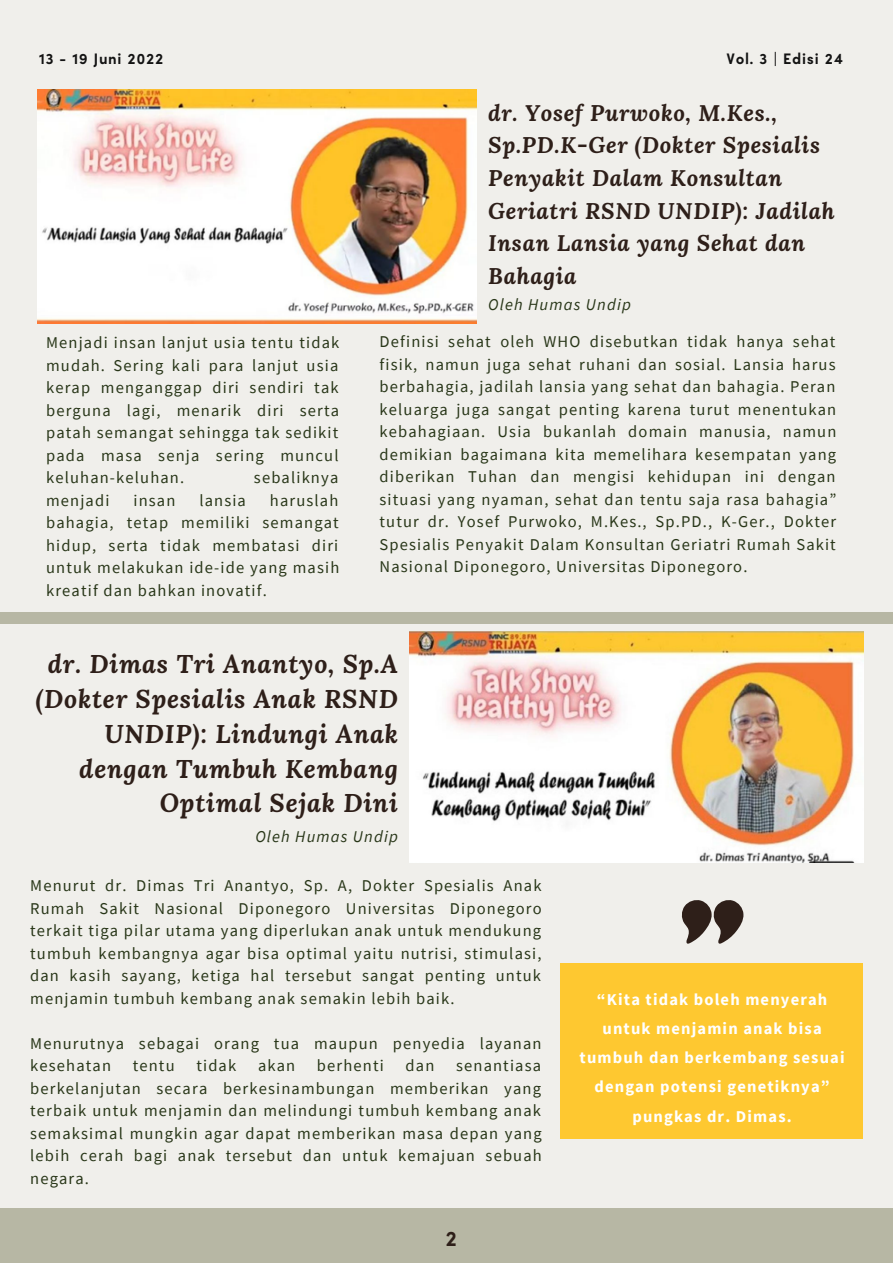
<style>
.page{position:relative;width:893px;height:1264px;background:#fff}
.page>*{position:absolute;margin:0;border:0;box-sizing:border-box;transform-origin:0 0}
.t1{font:italic 700 25.5px/34.8px "Lora";letter-spacing:.03em;color:#2e1f19;text-align:right}
.t2{font:italic 700 22.5px/32.5px "Lora";letter-spacing:.03em;color:#2e1f19}
.t3{font:800 21px "Brutel";color:#2e1f19}
.t4{font:16.5px/22.5px "Source Sans Pro";letter-spacing:.07em;color:#283618;text-align:justify}
.t5{font:700 16.5px/29.2px "Source Sans Pro";letter-spacing:.07em;color:#fff;text-align:center}
.t6{font:italic 16.5px "Source Sans Pro";letter-spacing:.07em;color:#283618}
.t7{font:800 15px "Brutel";letter-spacing:.045em;color:#131313}
</style>
<div class="page">
<div style="left:0;top:0;width:892px;height:1262px;background:#f0efeb"></div>
<div style="left:1px;top:612px;width:891px;height:11px;background:#b7b7a4"></div>
<img style="left:38px;top:89px;width:438px;height:234px">
<img style="left:409px;top:632px;width:454px;height:230px">
<div style="left:0;top:1208px;width:892px;height:54px;background:#b7b7a4"></div>
<div style="left:560px;top:963px;width:303px;height:176px;background:#fec830"></div>
<svg style="left:681px;top:900px;width:62px;height:43px"></svg>
<p class="t7" style="left:39px;top:52px;width:126px">13 - 19 Juni 2022</p>
<p class="t7" style="left:726px;top:52px;width:118px">Vol. 3 | Edisi 24</p>
<h2 class="t2" style="left:488px;top:96px;width:348px">dr. Yosef Purwoko, M.Kes.,<br>Sp.PD.K-Ger (Dokter Spesialis<br>Penyakit Dalam Konsultan<br>Geriatri RSND UNDIP): Jadilah<br>Insan Lansia yang Sehat dan<br>Bahagia</h2>
<p class="t4" style="left:46px;top:331px;width:295px">Menjadi insan lanjut usia tentu tidak mudah. Sering kali para lanjut usia kerap menganggap diri sendiri tak berguna lagi, menarik diri serta patah semangat sehingga tak sedikit pada masa senja sering muncul keluhan-keluhan.</p>
<p class="t4" style="left:254px;top:466px;width:86px">sebaliknya</p>
<p class="t4" style="left:46px;top:488px;width:295px;text-indent:224px">haruslah bahagia, tetap memiliki semangat hidup, serta tidak membatasi diri untuk melakukan ide-ide yang masih kreatif dan bahkan inovatif.</p>
<p class="t4" style="left:46px;top:488px;width:65px">menjadi</p>
<p class="t4" style="left:133px;top:488px;width:43px">insan</p>
<p class="t4" style="left:199px;top:488px;width:48px">lansia</p>
<p class="t6" style="left:488px;top:294px;width:144px">Oleh Humas Undip</p>
<p class="t4" style="left:379px;top:330px;width:458px">Definisi sehat oleh WHO disebutkan tidak hanya sehat fisik, namun juga sehat ruhani dan sosial. Lansia harus berbahagia, jadilah lansia yang sehat dan bahagia. Peran keluarga juga sangat penting karena turut menentukan kebahagiaan. Usia bukanlah domain manusia, namun demikian bagaimana kita memelihara kesempatan yang diberikan Tuhan dan mengisi kehidupan ini dengan situasi yang nyaman, sehat dan tentu saja rasa bahagia” tutur dr. Yosef Purwoko, M.Kes., Sp.PD., K-Ger., Dokter Spesialis Penyakit Dalam Konsultan Geriatri Rumah Sakit Nasional Diponegoro, Universitas Diponegoro.</p>
<h1 class="t1" style="left:36px;top:646px;width:363px">dr. Dimas Tri Anantyo, Sp.A (Dokter Spesialis Anak RSND<br>UNDIP): Lindungi Anak dengan Tumbuh Kembang<br>Optimal Sejak Dini</h1>
<p class="t6" style="left:255px;top:825px;width:144px">Oleh Humas Undip</p>
<p class="t4" style="left:30px;top:874px;width:513px">Menurut dr. Dimas Tri Anantyo, Sp. A, Dokter Spesialis Anak Rumah Sakit Nasional Diponegoro Universitas Diponegoro terkait tiga pilar utama yang diperlukan anak untuk mendukung tumbuh kembangnya agar bisa optimal yaitu nutrisi, stimulasi, dan kasih sayang, ketiga hal tersebut sangat penting untuk menjamin tumbuh kembang anak semakin lebih baik.</p>
<p class="t4" style="left:30px;top:1031px;width:513px">Menurutnya sebagai orang tua maupun penyedia layanan kesehatan</p>
<p class="t4" style="left:133px;top:1054px;width:43px">tentu</p>
<p class="t4" style="left:196px;top:1054px;width:41px">tidak</p>
<p class="t4" style="left:258px;top:1054px;width:39px">akan</p>
<p class="t4" style="left:317px;top:1054px;width:68px">berhenti</p>
<p class="t4" style="left:405px;top:1054px;width:30px">dan</p>
<p class="t4" style="left:30px;top:1054px;width:513px;text-indent:426px">senantiasa berkelanjutan secara berkesinambungan memberikan yang terbaik untuk menjamin dan melindungi tumbuh kembang anak semaksimal mungkin agar dapat memberikan masa depan yang lebih cerah bagi anak tersebut dan untuk kemajuan sebuah negara.</p>
<p class="t3" style="left:445px;top:1229px;width:13px">2</p>
<p class="t5" style="left:579px;top:984px;width:266px">“Kita tidak boleh menyerah untuk menjamin anak bisa tumbuh dan berkembang sesuai dengan potensi genetiknya” pungkas dr. Dimas.</p>
</div>
